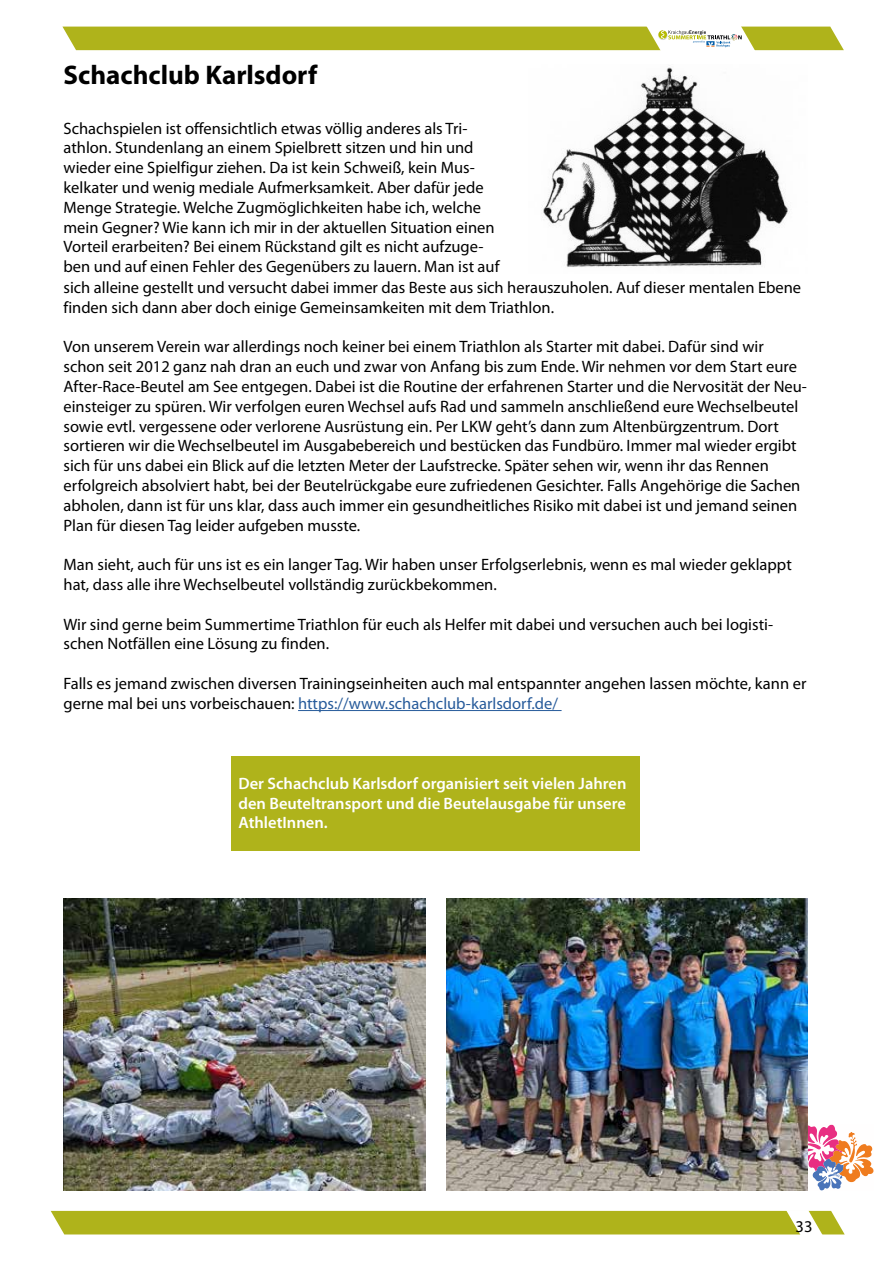
<style>
.page{position:relative;width:893px;height:1263px;background:#fff}
.page>*{position:absolute;margin:0;border:0;box-sizing:border-box;transform-origin:0 0}
.t1{font:700 27px "Myriad Pro";color:#000}
.t2{font:16.5px/19.8px "Myriad Pro";color:#000}
.t3{font:600 16.5px/19.8px "Myriad Pro";color:#fff;text-align:justify}
.s1{color:#275b9b}
</style>
<div class="page">
<svg style="left:51px;top:1210px;width:794px;height:25px;background:#b6ba31"></svg>
<svg style="left:808px;top:1125px;width:65px;height:66px"></svg>
<svg style="left:62px;top:26px;width:782px;height:25px;background:#bbbe42"></svg>
<div style="left:232px;top:756px;width:408px;height:95px;background:#afb31b"></div>
<img style="left:64px;top:899px;width:361px;height:292px">
<img style="left:447px;top:899px;width:361px;height:292px">
<hr style="left:298px;top:710px;width:264px;height:1px;background:#275b9b">
<img style="left:543px;top:67px;width:247px;height:200px">
<h1 class="t1" style="left:64px;top:57px;width:255px">Schachclub Karlsdorf</h1>
<p class="t2" style="left:64px;top:118px;width:437px">Schachspielen ist offensichtlich etwas völlig anderes als Tri&shy;athlon. Stundenlang an einem Spielbrett sitzen und hin und wieder eine Spielfigur ziehen. Da ist kein Schweiß, kein Mus&shy;kelkater und wenig mediale Aufmerksamkeit. Aber dafür jede Menge Strategie. Welche Zugmöglichkeiten habe ich, welche mein Gegner? Wie kann ich mir in der aktuellen Situation einen Vorteil erarbeiten? Bei einem Rückstand gilt es nicht aufzuge&shy;ben und auf einen Fehler des Gegenübers zu lauern. Man ist auf</p>
<p class="t2" style="left:64px;top:277px;width:739px">sich alleine gestellt und versucht dabei immer das Beste aus sich herauszuholen. Auf dieser mentalen Ebene finden sich dann aber doch einige Gemeinsamkeiten mit dem Triathlon.</p>
<p class="t2" style="left:64px;top:337px;width:745px">Von unserem Verein war allerdings noch keiner bei einem Triathlon als Starter mit dabei. Dafür sind wir schon seit 2012 ganz nah dran an euch und zwar von Anfang bis zum Ende. Wir nehmen vor dem Start eure After-Race-Beutel am See entgegen. Dabei ist die Routine der erfahrenen Starter und die Nervosität der Neu&shy;einsteiger zu spüren. Wir verfolgen euren Wechsel aufs Rad und sammeln anschließend eure Wechselbeutel sowie evtl. vergessene oder verlorene Ausrüstung ein. Per LKW geht’s dann zum Altenbürgzentrum. Dort sortieren wir die Wechselbeutel im Ausgabebereich und bestücken das Fundbüro. Immer mal wieder ergibt sich für uns dabei ein Blick auf die letzten Meter der Laufstrecke. Später sehen wir, wenn ihr das Rennen erfolgreich absolviert habt, bei der Beutelrückgabe eure zufriedenen Gesichter. Falls Angehörige die Sachen abholen, dann ist für uns klar, dass auch immer ein gesundheitliches Risiko mit dabei ist und jemand seinen Plan für diesen Tag leider aufgeben musste.</p>
<p class="t2" style="left:64px;top:555px;width:730px">Man sieht, auch für uns ist es ein langer Tag. Wir haben unser Erfolgserlebnis, wenn es mal wieder geklappt hat, dass alle ihre Wechselbeutel vollständig zurückbekommen.</p>
<p class="t2" style="left:64px;top:614px;width:711px">Wir sind gerne beim Summertime Triathlon für euch als Helfer mit dabei und versuchen auch bei logisti&shy;schen Notfällen eine Lösung zu finden.</p>
<p class="t2" style="left:64px;top:673px;width:744px">Falls es jemand zwischen diversen Trainingseinheiten auch mal entspannter angehen lassen möchte, kann er gerne mal bei uns vorbeischauen: <span class="s1">https://www.schachclub-karlsdorf.de/</span></p>
<p class="t3" style="left:238px;top:773px;width:390px">Der Schachclub Karlsdorf organisiert seit vielen Jahren den Beuteltransport und die Beutelausgabe für unsere AthletInnen.</p>
<p class="t2" style="left:796px;top:1216px;width:18px">33</p>
</div>
